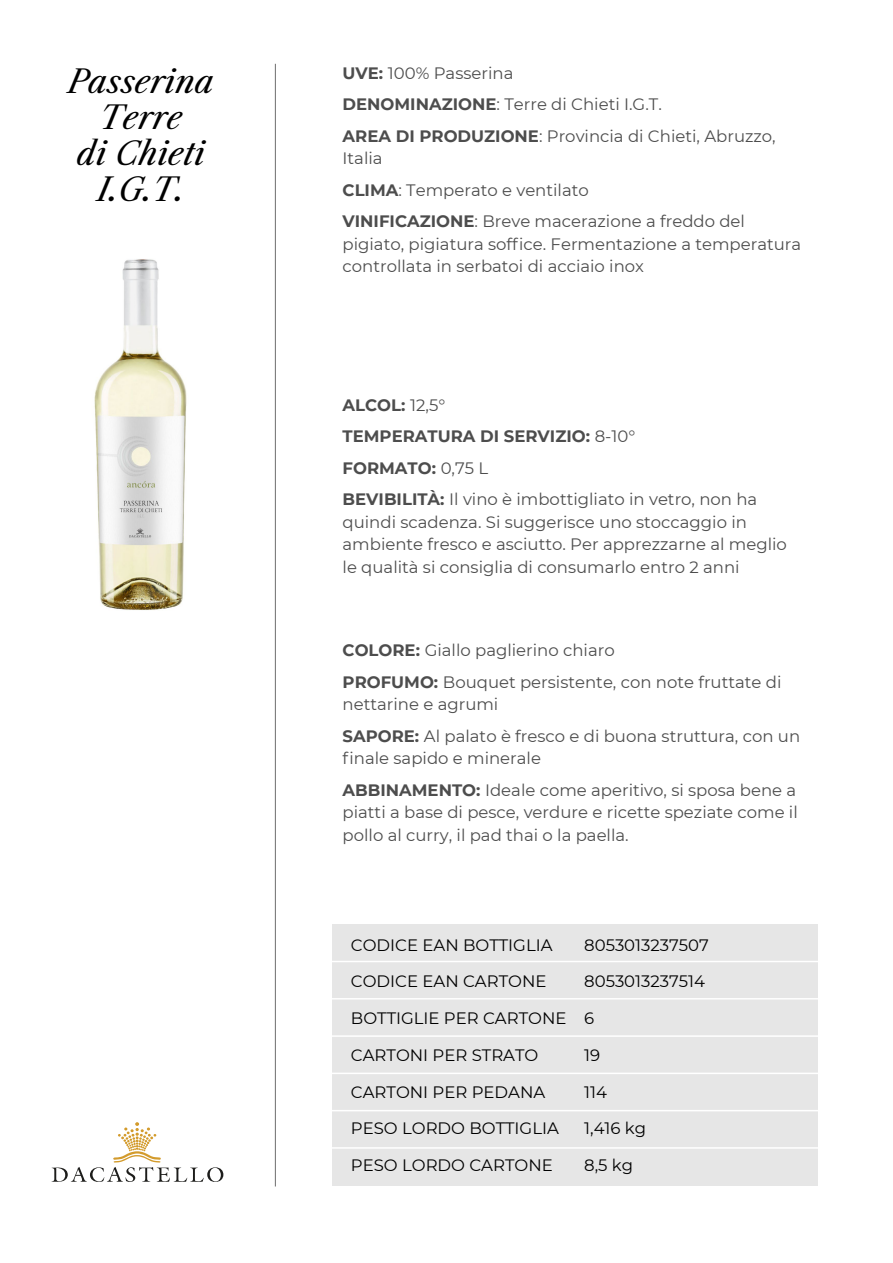
<style>
.page{position:relative;width:893px;height:1263px;background:#fff}
.page>*{position:absolute;margin:0;border:0;box-sizing:border-box;transform-origin:0 0}
.t1{font:italic 31.5px/36px "Libre Caslon Text";color:#000;text-align:center}
.t2{font:16.5px/31.5px "Montserrat";color:#4d4d4d}
.t3{font:16.5px "Montserrat";color:#000}
.s1{font-weight:700}
</style>
<div class="page">
<div style="left:332px;top:925px;width:485px;height:261px;background:#e6e6e6"></div>
<hr style="left:275px;top:64px;width:1px;height:1122px;background:#6e6e6e">
<svg style="left:52px;top:1122px;width:171px;height:60px"></svg>
<hr style="left:329px;top:961px;width:494px;height:1px;background:#fff">
<hr style="left:329px;top:998px;width:494px;height:1px;background:#fff">
<hr style="left:329px;top:1035px;width:494px;height:2px;background:#fff">
<hr style="left:329px;top:1072px;width:494px;height:2px;background:#fff">
<hr style="left:329px;top:1110px;width:494px;height:1px;background:#fff">
<hr style="left:329px;top:1147px;width:494px;height:2px;background:#fff">
<img style="left:94px;top:259px;width:93px;height:351px">
<h1 class="t1" style="left:68px;top:64px;width:148px">Passerina<br>Terre<br>di Chieti<br>I.G.T.</h1>
<p class="t2" style="left:343px;top:57px;width:435px"><span class="s1">UVE:</span> 100% Passerina<br><span class="s1">DENOMINAZIONE</span>: Terre di Chieti I.G.T.<br><span class="s1">AREA DI PRODUZIONE</span>: Provincia di Chieti, Abruzzo,</p>
<p class="t2" style="left:343px;top:142px;width:404px">Italia<br><span class="s1">CLIMA</span>: Temperato e ventilato<br><span class="s1">VINIFICAZIONE</span>: Breve macerazione a freddo del</p>
<p class="t2" style="left:343px;top:232px;width:460px;line-height:22.5px">pigiato, pigiatura soffice. Fermentazione a temperatura controllata in serbatoi di acciaio inox</p>
<p class="t2" style="left:343px;top:389px;width:416px"><span class="s1">ALCOL:</span> 12,5°<br><span class="s1">TEMPERATURA DI SERVIZIO:</span> 8-10°<br><span class="s1">FORMATO:</span> 0,75 L<br><span class="s1">BEVIBILITÀ:</span> Il vino è imbottigliato in vetro, non ha</p>
<p class="t2" style="left:343px;top:510px;width:446px;line-height:22.5px">quindi scadenza. Si suggerisce uno stoccaggio in ambiente fresco e asciutto. Per apprezzarne al meglio le qualità si consiglia di consumarlo entro 2 anni</p>
<p class="t2" style="left:343px;top:634px;width:440px"><span class="s1">COLORE:</span> Giallo paglierino chiaro<br><span class="s1">PROFUMO:</span> Bouquet persistente, con note fruttate di</p>
<p class="t2" style="left:343px;top:688px;width:459px">nettarine e agrumi<br><span class="s1">SAPORE:</span> Al palato è fresco e di buona struttura, con un</p>
<p class="t2" style="left:343px;top:742px;width:455px">finale sapido e minerale<br><span class="s1">ABBINAMENTO:</span> Ideale come aperitivo, si sposa bene a</p>
<p class="t2" style="left:343px;top:800px;width:457px;line-height:22.5px">piatti a base di pesce, verdure e ricette speziate come il pollo al curry, il pad thai o la paella.</p>
<p class="t3" style="left:351px;top:933px;width:203px">CODICE EAN BOTTIGLIA</p>
<p class="t3" style="left:584px;top:933px;width:126px">8053013237507</p>
<p class="t3" style="left:351px;top:970px;width:197px">CODICE EAN CARTONE</p>
<p class="t3" style="left:584px;top:970px;width:122px">8053013237514</p>
<p class="t3" style="left:351px;top:1007px;width:245px">BOTTIGLIE PER CARTONE 6</p>
<p class="t3" style="left:351px;top:1044px;width:189px">CARTONI PER STRATO</p>
<p class="t3" style="left:584px;top:1044px;width:18px">19</p>
<p class="t3" style="left:351px;top:1080px;width:196px">CARTONI PER PEDANA</p>
<p class="t3" style="left:584px;top:1080px;width:24px">114</p>
<p class="t3" style="left:351px;top:1117px;width:209px">PESO LORDO BOTTIGLIA</p>
<p class="t3" style="left:584px;top:1117px;width:63px">1,416 kg</p>
<p class="t3" style="left:351px;top:1154px;width:203px">PESO LORDO CARTONE</p>
<p class="t3" style="left:584px;top:1154px;width:50px">8,5 kg</p>
</div>
